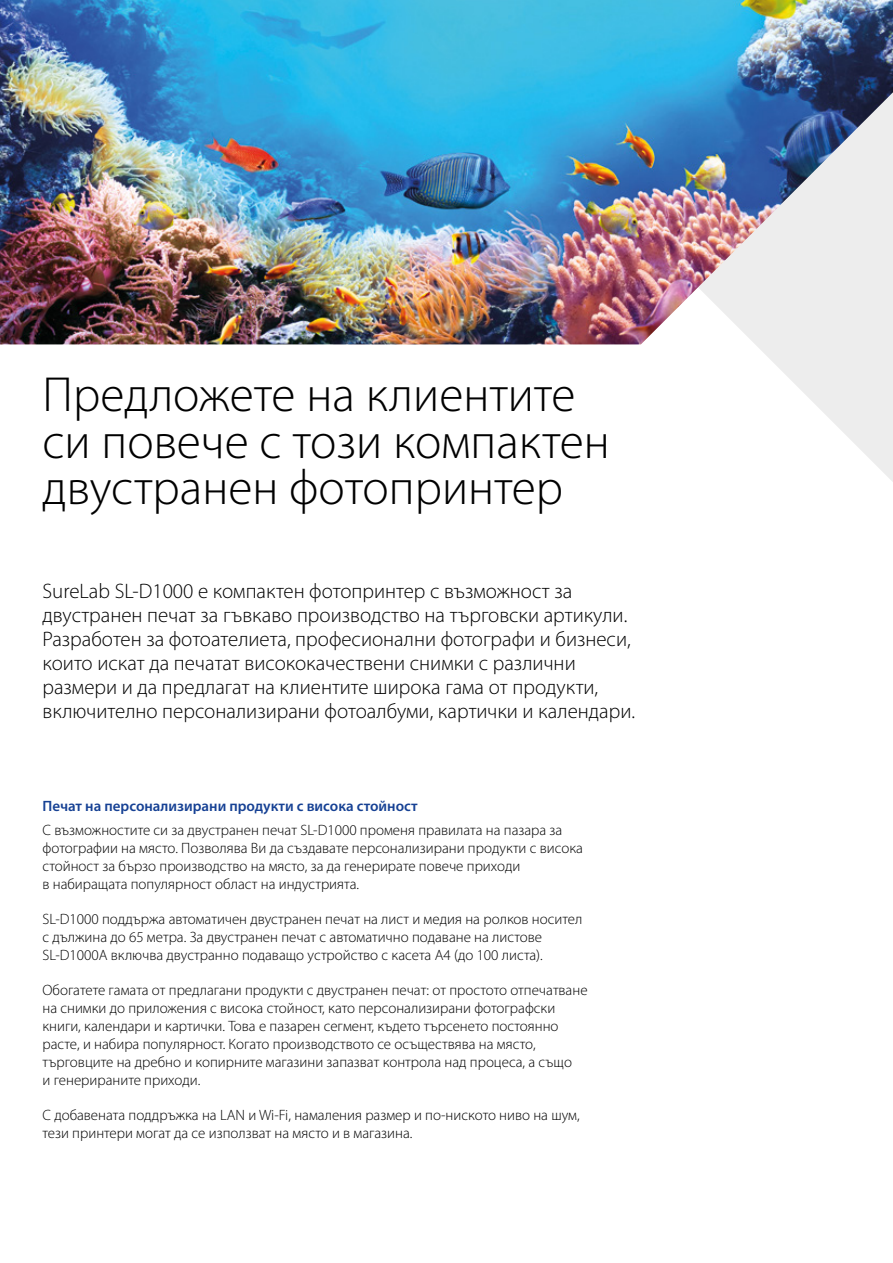
<style>
.page{position:relative;width:893px;height:1263px;background:#fff}
.page>*{position:absolute;margin:0;border:0;box-sizing:border-box;transform-origin:0 0}
.t1{font:300 49.5px/46.5px "Myriad Pro";color:#000}
.t2{font:300 21px/24px "Myriad Pro";color:#000}
.Brochure_Body_Copy{font:300 15px/18px "Myriad Pro";color:#000}
.Brochure_Small_Sub_H{font:600 15px "Myriad Pro";color:#164194}
</style>
<div class="page">
<svg style="left:411px;top:344px;width:482px;height:138px"></svg>
<img style="left:0;top:0;width:893px;height:344px">
<p class="t1" style="left:43px;top:372px;width:569px">Предложете на клиентите си повече с този компактен двустранен фотопринтер</p>
<p class="t2" style="left:43px;top:580px;width:594px">SureLab SL-D1000 е компактен фотопринтер с възможност за двустранен печат за гъвкаво производство на търговски артикули.<br>Разработен за фотоателиета, професионални фотографи и бизнеси, които искат да печатат висококачествени снимки с различни размери и да предлагат на клиентите широка гама от продукти, включително персонализирани фотоалбуми, картички и календари.</p>
<p class="Brochure_Small_Sub_H" style="left:43px;top:796px;width:377px">Печат на персонализирани продукти с висока стойност</p>
<p class="Brochure_Body_Copy" style="left:43px;top:821px;width:542px">С възможностите си за двустранен печат SL-D1000 променя правилата на пазара за фотографии на място. Позволява Ви да създавате персонализирани продукти с висока стойност за бързо производство на място, за да генерирате повече приходи<br>в набиращата популярност област на индустрията.</p>
<p class="Brochure_Body_Copy" style="left:43px;top:910px;width:541px">SL-D1000 поддържа автоматичен двустранен печат на лист и медия на ролков носител с дължина до 65 метра. За двустранен печат с автоматично подаване на листове<br>SL-D1000A включва двустранно подаващо устройство с касета A4 (до 100 листа).</p>
<p class="Brochure_Body_Copy" style="left:43px;top:981px;width:547px">Обогатете гамата от предлагани продукти с двустранен печат: от простото отпечатване на снимки до приложения с висока стойност, като персонализирани фотографски книги, календари и картички. Това е пазарен сегмент, където търсенето постоянно расте, и набира популярност. Когато производството се осъществява на място, търговците на дребно и копирните магазини запазват контрола над процеса, а също<br>и генерираните приходи.</p>
<p class="Brochure_Body_Copy" style="left:43px;top:1106px;width:539px">С добавената поддръжка на LAN и Wi-Fi, намаления размер и по-ниското ниво на шум, тези принтери могат да се използват на място и в магазина.</p>
</div>
